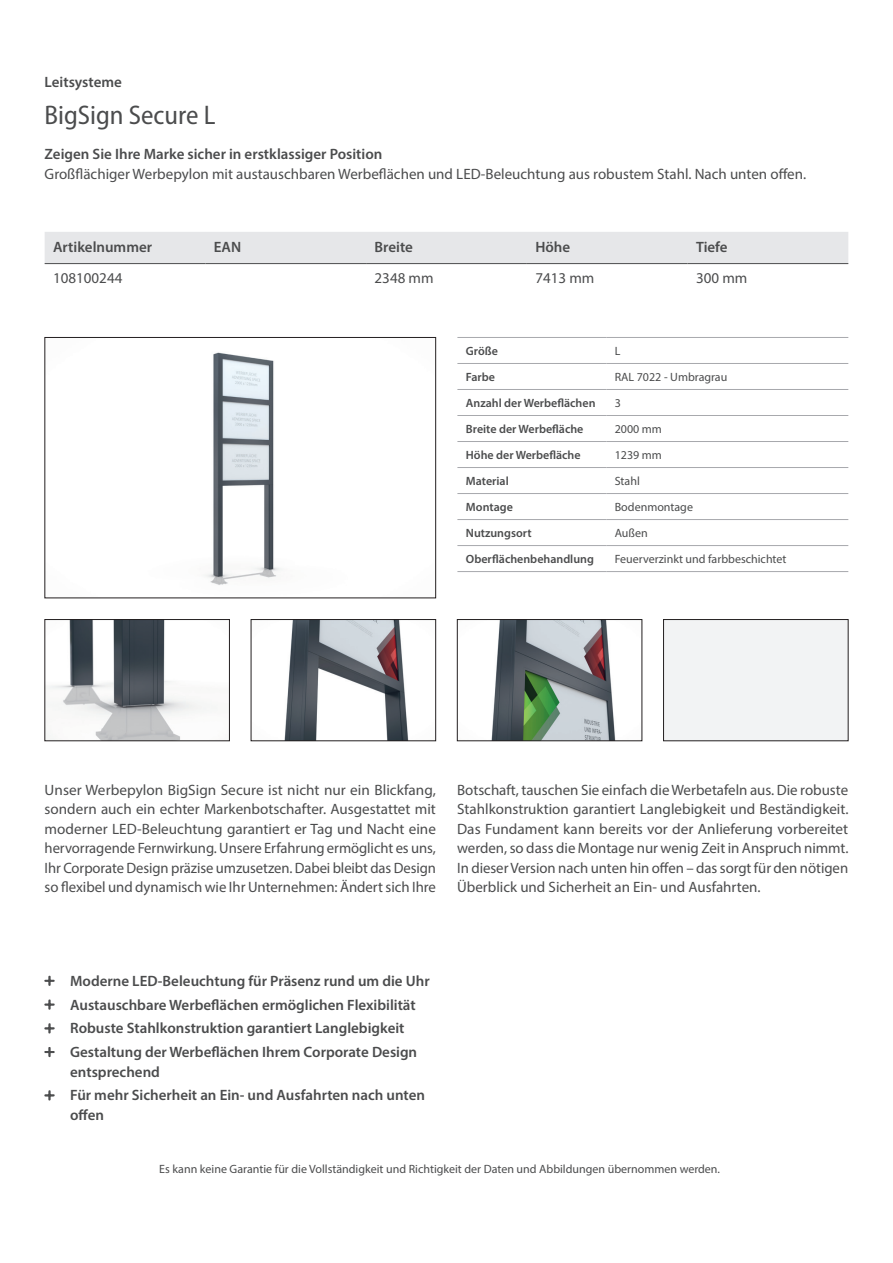
<style>
.page{position:relative;width:893px;height:1263px;background:#fff}
.page>*{position:absolute;margin:0;border:0;box-sizing:border-box;transform-origin:0 0}
.t1{font:semi-condensed 27px "Myriad Pro";color:#4b4c4d}
.t2{font:15px/19.5px "Myriad Pro";color:#4b4c4d;text-align:justify}
.t3{font:600 15px/23.7px "Myriad Pro";color:#4b4c4d}
.t4{font:12px "Myriad Pro";color:#4b4c4d}
.t5{font:600 12px "Myriad Pro";color:#4b4c4d}
</style>
<div class="page">
<img style="left:205px;top:352px;width:76px;height:233px">
<div style="left:45px;top:337px;width:391px;height:261px;border:1px solid #231f20"></div>
<img style="left:49px;top:621px;width:157px;height:118px">
<div style="left:45px;top:619px;width:185px;height:122px;border:1px solid #231f20"></div>
<img style="left:284px;top:621px;width:125px;height:118px">
<div style="left:251px;top:619px;width:185px;height:122px;border:1px solid #231f20"></div>
<div style="left:663px;top:619px;width:185px;height:122px;background:#f2f3f4"></div>
<div style="left:663px;top:619px;width:185px;height:122px;border:1px solid #231f20"></div>
<img style="left:491px;top:621px;width:125px;height:118px">
<div style="left:457px;top:619px;width:185px;height:122px;border:1px solid #231f20"></div>
<div style="left:45px;top:232px;width:803px;height:31px;background:#e6e7e9"></div>
<hr style="left:45px;top:263px;width:160px;height:1px;background:#4b4c4d">
<hr style="left:205px;top:263px;width:161px;height:1px;background:#4b4c4d">
<hr style="left:366px;top:263px;width:161px;height:1px;background:#4b4c4d">
<hr style="left:527px;top:263px;width:161px;height:1px;background:#4b4c4d">
<hr style="left:688px;top:263px;width:160px;height:1px;background:#4b4c4d">
<hr style="left:457px;top:337px;width:149px;height:1px;background:#a8a9ad">
<hr style="left:606px;top:337px;width:242px;height:1px;background:#a8a9ad">
<hr style="left:457px;top:363px;width:149px;height:1px;background:#a8a9ad">
<hr style="left:606px;top:363px;width:242px;height:1px;background:#a8a9ad">
<hr style="left:457px;top:389px;width:149px;height:1px;background:#a8a9ad">
<hr style="left:606px;top:389px;width:242px;height:1px;background:#a8a9ad">
<hr style="left:457px;top:415px;width:149px;height:1px;background:#a8a9ad">
<hr style="left:606px;top:415px;width:242px;height:1px;background:#a8a9ad">
<hr style="left:457px;top:441px;width:149px;height:1px;background:#a8a9ad">
<hr style="left:606px;top:441px;width:242px;height:1px;background:#a8a9ad">
<hr style="left:457px;top:467px;width:149px;height:1px;background:#a8a9ad">
<hr style="left:606px;top:467px;width:242px;height:1px;background:#a8a9ad">
<hr style="left:457px;top:493px;width:149px;height:1px;background:#a8a9ad">
<hr style="left:606px;top:493px;width:242px;height:1px;background:#a8a9ad">
<hr style="left:457px;top:519px;width:149px;height:1px;background:#a8a9ad">
<hr style="left:606px;top:519px;width:242px;height:1px;background:#a8a9ad">
<hr style="left:457px;top:545px;width:149px;height:1px;background:#a8a9ad">
<hr style="left:606px;top:545px;width:242px;height:1px;background:#a8a9ad">
<hr style="left:457px;top:571px;width:149px;height:1px;background:#a8a9ad">
<hr style="left:606px;top:571px;width:242px;height:1px;background:#a8a9ad">
<p class="t3" style="left:45px;top:70px;width:79px">Leitsysteme</p>
<h1 class="t1" style="left:45px;top:99px;width:172px">BigSign Secure L</h1>
<p class="t3" style="left:45px;top:142px;width:339px">Zeigen Sie Ihre Marke sicher in erstklassiger Position</p>
<p class="t2" style="left:45px;top:164px;width:763px">Großflächiger Werbepylon mit austauschbaren Werbeflächen und LED-Beleuchtung aus robustem Stahl. Nach unten offen.</p>
<p class="t3" style="left:53px;top:234px;width:101px">Artikelnummer</p>
<p class="t3" style="left:214px;top:234px;width:29px">EAN</p>
<p class="t3" style="left:375px;top:234px;width:40px">Breite</p>
<p class="t3" style="left:535px;top:234px;width:36px">Höhe</p>
<p class="t3" style="left:696px;top:234px;width:33px">Tiefe</p>
<p class="t2" style="left:53px;top:268px;width:71px">108100244</p>
<p class="t2" style="left:375px;top:268px;width:60px">2348 mm</p>
<p class="t2" style="left:535px;top:268px;width:60px">7413 mm</p>
<p class="t2" style="left:696px;top:268px;width:53px">300 mm</p>
<p class="t5" style="left:466px;top:343px;width:34px">Größe</p>
<p class="t4" style="left:615px;top:344px;width:7px">L</p>
<p class="t5" style="left:466px;top:369px;width:31px">Farbe</p>
<p class="t4" style="left:615px;top:370px;width:114px">RAL 7022 - Umbragrau</p>
<p class="t5" style="left:466px;top:395px;width:131px">Anzahl der Werbeflächen</p>
<p class="t4" style="left:615px;top:396px;width:8px">3</p>
<p class="t5" style="left:466px;top:421px;width:119px">Breite der Werbefläche</p>
<p class="t4" style="left:615px;top:422px;width:49px">2000 mm</p>
<p class="t5" style="left:466px;top:447px;width:116px">Höhe der Werbefläche</p>
<p class="t4" style="left:615px;top:448px;width:49px">1239 mm</p>
<p class="t5" style="left:466px;top:473px;width:44px">Material</p>
<p class="t4" style="left:615px;top:474px;width:27px">Stahl</p>
<p class="t5" style="left:466px;top:499px;width:48px">Montage</p>
<p class="t4" style="left:615px;top:500px;width:80px">Bodenmontage</p>
<p class="t5" style="left:466px;top:525px;width:67px">Nutzungsort</p>
<p class="t4" style="left:615px;top:526px;width:35px">Außen</p>
<p class="t5" style="left:466px;top:551px;width:130px">Oberflächenbehandlung</p>
<p class="t4" style="left:615px;top:552px;width:173px">Feuerverzinkt und farbbeschichtet</p>
<p class="t2" style="left:45px;top:780px;width:393px">Unser Werbepylon BigSign Secure ist nicht nur ein Blickfang, sondern auch ein echter Markenbotschafter. Ausgestattet mit moderner LED-Beleuchtung garantiert er Tag und Nacht eine hervorragende Fernwirkung. Unsere Erfahrung ermöglicht es uns, Ihr Corporate Design präzise umzusetzen. Dabei bleibt das Design so flexibel und dynamisch wie Ihr Unternehmen: Ändert sich Ihre</p>
<p class="t2" style="left:457px;top:780px;width:393px">Botschaft, tauschen Sie einfach die Werbetafeln aus. Die robuste Stahlkonstruktion garantiert Langlebigkeit und Beständigkeit.<br>Das Fundament kann bereits vor der Anlieferung vorbereitet werden, so dass die Montage nur wenig Zeit in Anspruch nimmt.<br>In dieser Version nach unten hin offen – das sorgt für den nötigen Überblick und Sicherheit an Ein- und Ausfahrten.</p>
<p class="t3" style="left:70px;top:968px;width:361px">Moderne LED-Beleuchtung für Präsenz rund um die Uhr Austauschbare Werbeflächen ermöglichen Flexibilität Robuste Stahlkonstruktion garantiert Langlebigkeit Gestaltung der Werbeflächen Ihrem Corporate Design</p>
<p class="t3" style="left:70px;top:1059px;width:356px">entsprechend<br>Für mehr Sicherheit an Ein- und Ausfahrten nach unten</p>
<p class="t3" style="left:70px;top:1102px;width:35px">offen</p>
<p class="t4" style="left:159px;top:1161px;width:562px">Es kann keine Garantie für die Vollständigkeit und Richtigkeit der Daten und Abbildungen übernommen werden.</p>
</div>
